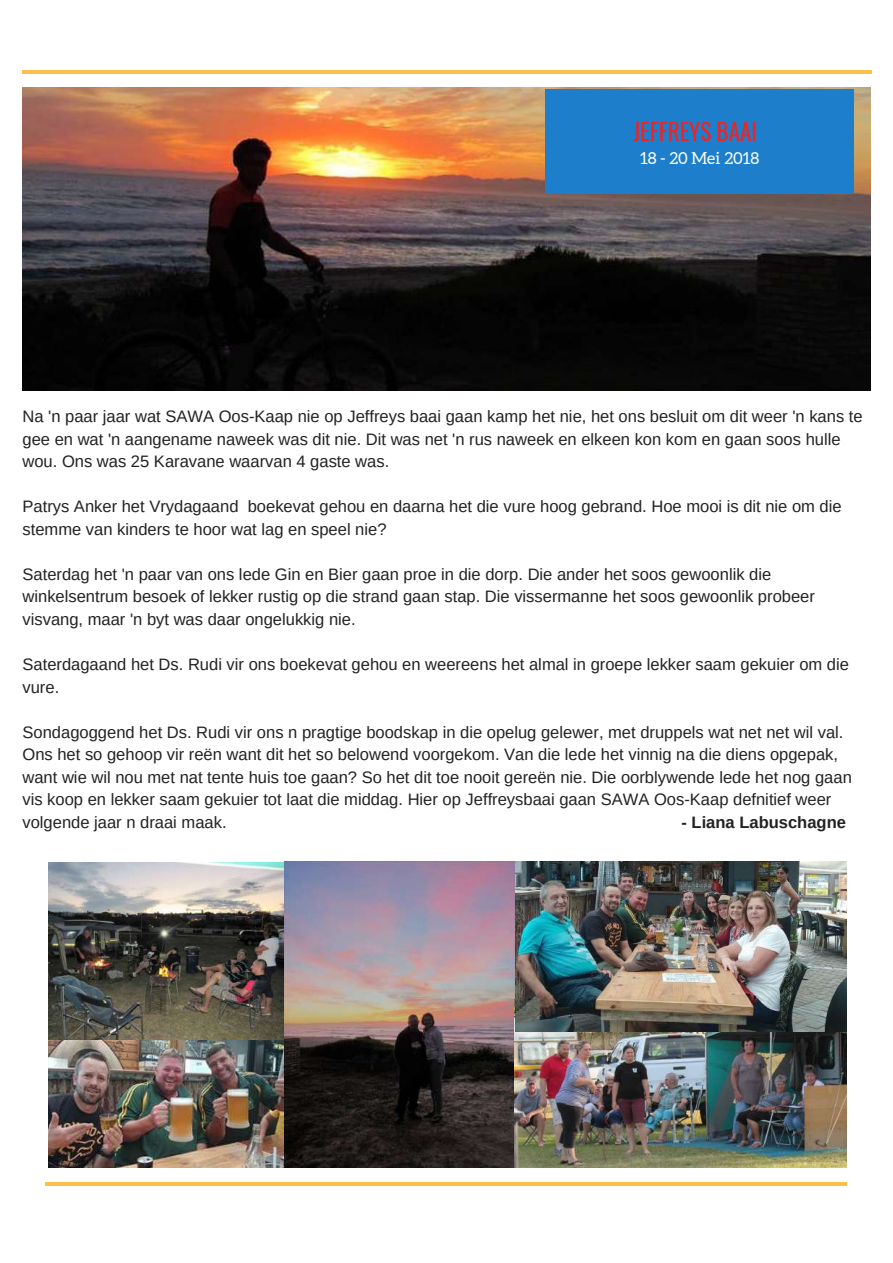
<style>
.page{position:relative;width:893px;height:1263px;background:#fff}
.page>*{position:absolute;margin:0;border:0;box-sizing:border-box;transform-origin:0 0}
.t1{font:23.25px "Oswald";color:#ec2426}
.t2{font:16.5px/22.5px "Arimo";color:#222}
.t3{font:700 16.5px "Arimo";color:#222}
.t4{font:16.5px "Aleo";color:#fff}
</style>
<div class="page">
<hr style="left:23px;top:70px;width:848px;height:3px;background:#ffbd4a">
<hr style="left:46px;top:1182px;width:801px;height:4px;background:#ffbd4a">
<img style="left:23px;top:88px;width:847px;height:303px">
<div style="left:545px;top:89px;width:308px;height:105px;background:#1d7fcb"></div>
<img style="left:48px;top:861px;width:467px;height:307px">
<img style="left:515px;top:1000px;width:332px;height:168px">
<img style="left:516px;top:861px;width:331px;height:170px">
<h1 class="t1" style="left:633px;top:113px;width:125px">JEFFREYS BAAI</h1>
<p class="t4" style="left:640px;top:149px;width:121px">18 - 20 Mei 2018</p>
<p class="t2" style="left:23px;top:405px;width:842px">Na 'n paar jaar wat SAWA Oos-Kaap nie op Jeffreys baai gaan kamp het nie, het ons besluit om dit weer 'n kans te gee en wat 'n aangename naweek was dit nie. Dit was net 'n rus naweek en elkeen kon kom en gaan soos hulle wou. Ons was 25 Karavane waarvan 4 gaste was.</p>
<p class="t2" style="left:23px;top:495px;width:821px">Patrys Anker het Vrydagaand boekevat gehou en daarna het die vure hoog gebrand. Hoe mooi is dit nie om die stemme van kinders te hoor wat lag en speel nie?</p>
<p class="t2" style="left:23px;top:563px;width:794px">Saterdag het 'n paar van ons lede Gin en Bier gaan proe in die dorp. Die ander het soos gewoonlik die winkelsentrum besoek of lekker rustig op die strand gaan stap. Die vissermanne het soos gewoonlik probeer visvang, maar 'n byt was daar ongelukkig nie.</p>
<p class="t2" style="left:23px;top:653px;width:828px">Saterdagaand het Ds. Rudi vir ons boekevat gehou en weereens het almal in groepe lekker saam gekuier om die vure.</p>
<p class="t2" style="left:23px;top:721px;width:831px">Sondagoggend het Ds. Rudi vir ons n pragtige boodskap in die opelug gelewer, met druppels wat net net wil val.<br>Ons het so gehoop vir reën want dit het so belowend voorgekom. Van die lede het vinnig na die diens opgepak, want wie wil nou met nat tente huis toe gaan? So het dit toe nooit gereën nie. Die oorblywende lede het nog gaan vis koop en lekker saam gekuier tot laat die middag. Hier op Jeffreysbaai gaan SAWA Oos-Kaap defnitief weer volgende jaar n draai maak.</p>
<p class="t3" style="left:681px;top:813px;width:166px">- Liana Labuschagne</p>
</div>
